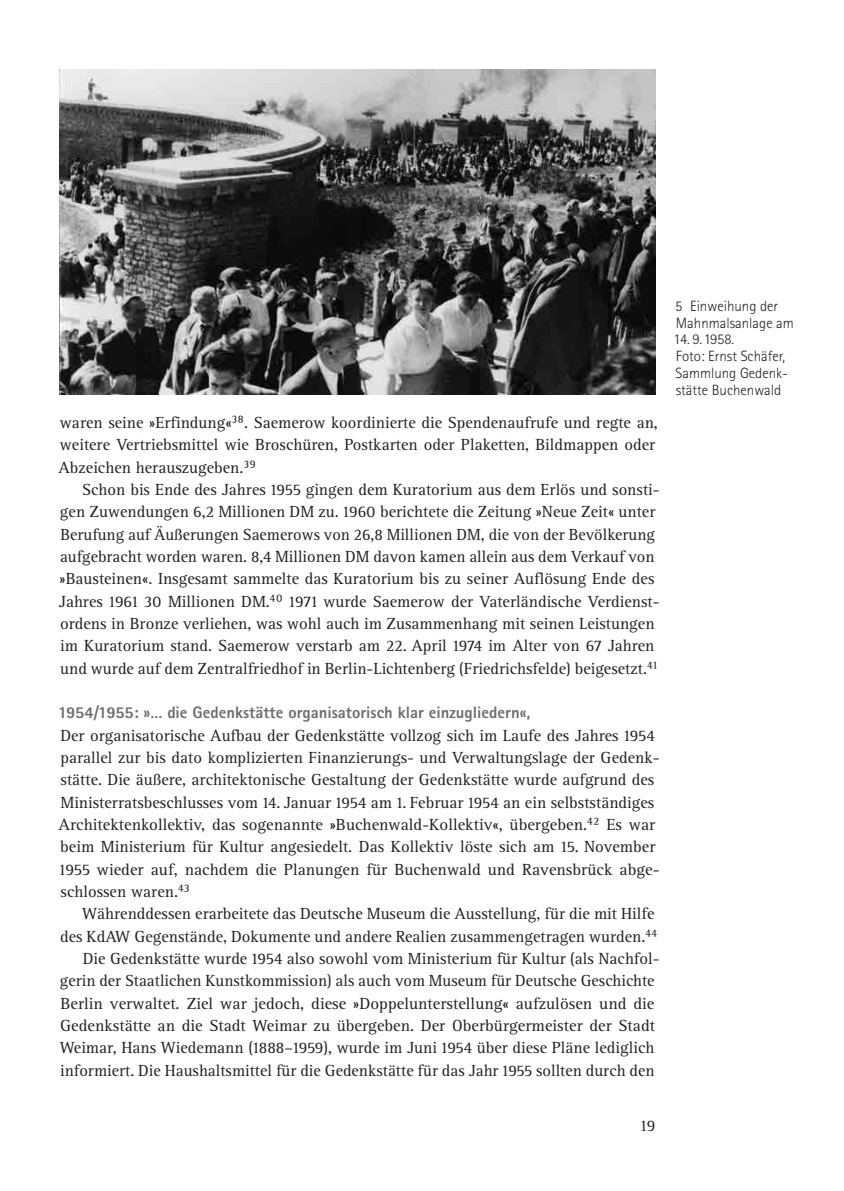
<style>
.page{position:relative;width:844px;height:1191px;background:#fff}
.page>*{position:absolute;margin:0;border:0;box-sizing:border-box;transform-origin:0 0}
.t1{font:16.62px/22.4px "Rotis Serif Pro A";color:#231f20}
.t2{font:800 16.62px "Rotis Sans Serif Pro Cyr";color:#6c6d70}
.t3{font:300 14.88px/16.8px "Rotis Sans Serif Pro Cyr";color:#231f20}
</style>
<div class="page">
<img style="left:60px;top:69px;width:595px;height:325px">
<p class="t1" style="left:58px;top:412px;width:601px">waren seine »Erfindung«38. Saemerow koordinierte die Spendenaufrufe und regte an, weitere Vertriebsmittel wie Broschüren, Postkarten oder Plaketten, Bildmappen oder<br>Abzeichen herauszugeben.39</p>
<p class="t1" style="left:59px;top:479px;width:602px;text-indent:23px">Schon bis Ende des Jahres 1955 gingen dem Kuratorium aus dem Erlös und sonsti&shy;gen Zuwendungen 6,2 Millionen DM zu. 1960 berichtete die Zeitung »Neue Zeit« unter Berufung auf Äußerungen Saemerows von 26,8 Millionen DM, die von der Bevölkerung aufgebracht worden waren. 8,4 Millionen DM davon kamen allein aus dem Verkauf von »Bausteinen«. Insgesamt sammelte das Kuratorium bis zu seiner Auflösung Ende des Jahres 1961 30 Millionen DM.40 1971 wurde Saemerow der Vaterländische Verdienst&shy;ordens in Bronze verliehen, was wohl auch im Zusammenhang mit seinen Leistungen im Kuratorium stand. Saemerow verstarb am 22. April 1974 im Alter von 67 Jahren und wurde auf dem Zentralfriedhof in Berlin-Lichtenberg (Friedrichsfelde) beigesetzt.41</p>
<p class="t2" style="left:59px;top:702px;width:473px">1954/1955: »… die Gedenkstätte organisatorisch klar einzugliedern«,</p>
<p class="t1" style="left:58px;top:724px;width:602px">Der organisatorische Aufbau der Gedenkstätte vollzog sich im Laufe des Jahres 1954 parallel zur bis dato komplizierten Finanzierungs- und Verwaltungslage der Gedenk&shy;stätte. Die äußere, architektonische Gestaltung der Gedenkstätte wurde aufgrund des Ministerratsbeschlusses vom 14. Januar 1954 am 1. Februar 1954 an ein selbstständiges Architektenkollektiv, das sogenannte »Buchenwald-Kollektiv«, übergeben.42 Es war beim Ministerium für Kultur angesiedelt. Das Kollektiv löste sich am 15. November 1955 wieder auf, nachdem die Planungen für Buchenwald und Ravensbrück abge&shy;schlossen waren.43</p>
<p class="t1" style="left:82px;top:903px;width:573px">Währenddessen erarbeitete das Deutsche Museum die Ausstellung, für die mit Hilfe</p>
<p class="t1" style="left:60px;top:925px;width:598px">des KdAW Gegenstände, Dokumente und andere Realien zusammengetragen wurden.44</p>
<p class="t1" style="left:83px;top:947px;width:578px">Die Gedenkstätte wurde 1954 also sowohl vom Ministerium für Kultur (als Nachfol-</p>
<p class="t1" style="left:60px;top:970px;width:596px">gerin der Staatlichen Kunstkommission) als auch vom Museum für Deutsche Geschichte</p>
<p class="t1" style="left:60px;top:992px;width:595px">Berlin verwaltet. Ziel war jedoch, diese »Doppelunterstellung« aufzulösen und die</p>
<p class="t1" style="left:60px;top:1014px;width:596px">Gedenkstätte an die Stadt Weimar zu übergeben. Der Oberbürgermeister der Stadt</p>
<p class="t1" style="left:60px;top:1037px;width:596px">Weimar, Hans Wiedemann (1888–1959), wurde im Juni 1954 über diese Pläne lediglich</p>
<p class="t1" style="left:60px;top:1059px;width:595px">informiert. Die Haushaltsmittel für die Gedenkstätte für das Jahr 1955 sollten durch den</p>
<p class="t3" style="left:675px;top:297px;width:120px">5 Einweihung der<br>Mahnmalsanlage am</p>
<p class="t3" style="left:674px;top:331px;width:115px">14. 9. 1958.<br>Foto: Ernst Schäfer,<br>Sammlung Gedenk&shy;stätte Buchenwald</p>
<p class="t1" style="left:640px;top:1115px;width:16px">19</p>
</div>
